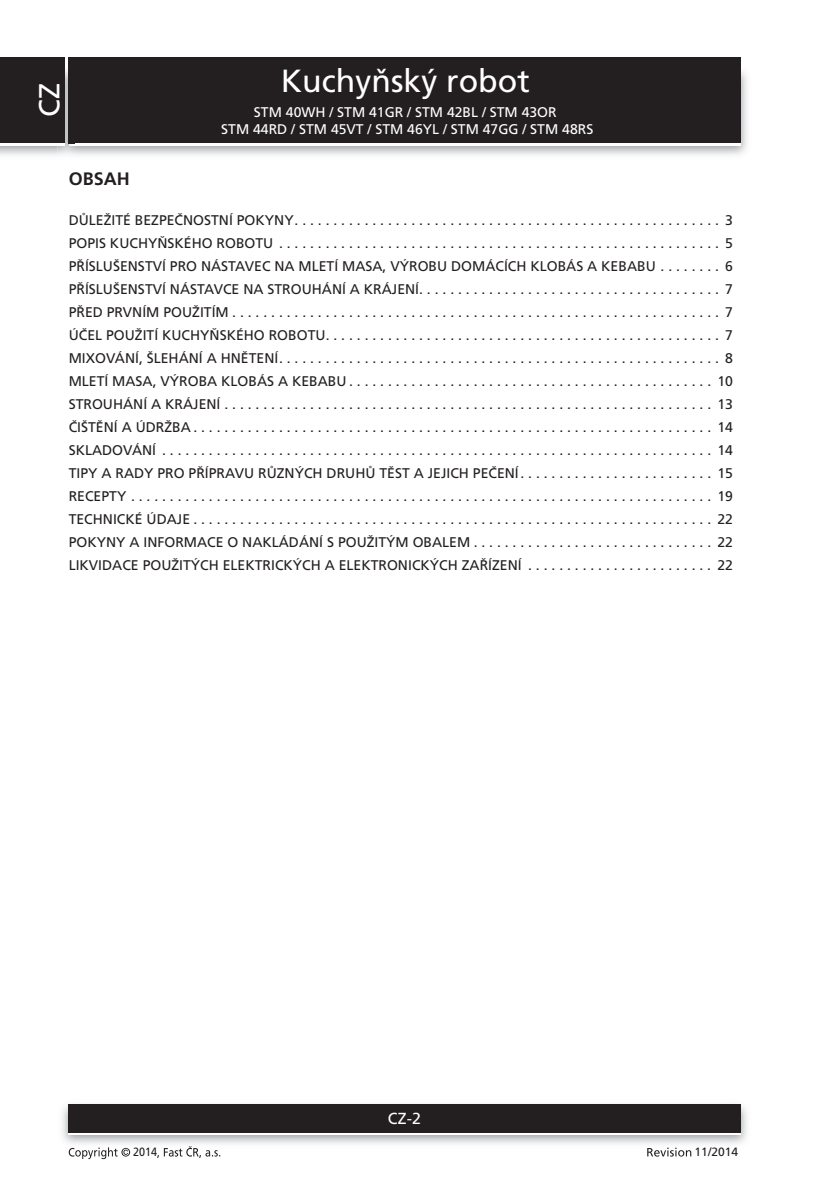
<style>
.page{position:relative;width:839px;height:1191px;background:#fff}
.page>*{position:absolute;margin:0;border:0;box-sizing:border-box;transform-origin:0 0}
.t1{font:32px "Frutiger CE";color:#fff}
.t2{font:29px "Frutiger CE";color:#fff}
.t3{font:700 18px "Frutiger CE";color:#231f20}
.t4{font:16px "Frutiger CE";color:#fff}
.t5{font:14px/23px "Frutiger CE";color:#231f20;text-align:justify}
.t6{font:14px/16.8px "Frutiger CE";color:#fff;text-align:center}
.t7{font:12px "Frutiger CE";color:#231f20}
.t8{font:12px "Frutiger CE";color:#231f20;scale:.9 1}
</style>
<div class="page">
<div style="left:69px;top:57px;width:672px;height:86px;background:#231f20"></div>
<img style="left:62px;top:1104px;width:685px;height:40px">
<div style="left:69px;top:1107px;width:672px;height:28px;background:linear-gradient(to right,#fff,#fff)"></div>
<div style="left:69px;top:1104px;width:672px;height:28px;background:#231f20"></div>
<img style="left:57px;top:63px;width:19px;height:94px">
<img style="left:69px;top:72px;width:7px;height:74px">
<div style="left:0;top:60px;width:65px;height:86px;background:#fff"></div>
<div style="left:0;top:57px;width:65px;height:86px;background:#231f20"></div>
<div style="left:69px;top:57px;width:6px;height:86px;background:#231f20"></div>
<svg style="left:69px;top:1147px;width:61px;height:12px"></svg>
<svg style="left:157px;top:1146px;width:63px;height:12px"></svg>
<svg style="left:647px;top:1147px;width:44px;height:9px"></svg>
<h2 class="t2" style="left:38px;top:117px;width:35px;rotate:-90deg">CZ</h2>
<h1 class="t1" style="left:281px;top:68px;width:250px">Kuchyňský robot</h1>
<p class="t6" style="left:221px;top:105px;width:373px">STM 40WH / STM 41GR / STM 42BL / STM 43OR<br>STM 44RD / STM 45VT / STM 46YL / STM 47GG / STM 48RS</p>
<p class="t3" style="left:69px;top:171px;width:63px">OBSAH</p>
<p class="t5" style="left:69px;top:209px;width:666px">DŮLEŽITÉ BEZPEČNOSTNÍ POKYNY . . . . . . . . . . . . . . . . . . . . . . . . . . . . . . . . . . . . . . . . . . . . . . . . . . . . . . . 3<br>POPIS KUCHYŇSKÉHO ROBOTU . . . . . . . . . . . . . . . . . . . . . . . . . . . . . . . . . . . . . . . . . . . . . . . . . . . . . . . . . 5<br>PŘÍSLUŠENSTVÍ PRO NÁSTAVEC NA MLETÍ MASA, VÝROBU DOMÁCÍCH KLOBÁS A KEBABU . . . . . . . . 6<br>PŘÍSLUŠENSTVÍ NÁSTAVCE NA STROUHÁNÍ A KRÁJENÍ. . . . . . . . . . . . . . . . . . . . . . . . . . . . . . . . . . . . . . . 7<br>PŘED PRVNÍM POUŽITÍM . . . . . . . . . . . . . . . . . . . . . . . . . . . . . . . . . . . . . . . . . . . . . . . . . . . . . . . . . . . . . . . 7<br>ÚČEL POUŽITÍ KUCHYŇSKÉHO ROBOTU . . . . . . . . . . . . . . . . . . . . . . . . . . . . . . . . . . . . . . . . . . . . . . . . . . . 7<br>MIXOVÁNÍ, ŠLEHÁNÍ A HNĚTENÍ . . . . . . . . . . . . . . . . . . . . . . . . . . . . . . . . . . . . . . . . . . . . . . . . . . . . . . . . . 8<br>MLETÍ MASA, VÝROBA KLOBÁS A KEBABU . . . . . . . . . . . . . . . . . . . . . . . . . . . . . . . . . . . . . . . . . . . . . . . 10<br>STROUHÁNÍ A KRÁJENÍ . . . . . . . . . . . . . . . . . . . . . . . . . . . . . . . . . . . . . . . . . . . . . . . . . . . . . . . . . . . . . . . 13<br>ČIŠTĚNÍ A ÚDRŽBA . . . . . . . . . . . . . . . . . . . . . . . . . . . . . . . . . . . . . . . . . . . . . . . . . . . . . . . . . . . . . . . . . . . 14<br>SKLADOVÁNÍ . . . . . . . . . . . . . . . . . . . . . . . . . . . . . . . . . . . . . . . . . . . . . . . . . . . . . . . . . . . . . . . . . . . . . . . 14<br>TIPY A RADY PRO PŘÍPRAVU RŮZNÝCH DRUHŮ TĚST A JEJICH PEČENÍ . . . . . . . . . . . . . . . . . . . . . . . . . 15<br>RECEPTY . . . . . . . . . . . . . . . . . . . . . . . . . . . . . . . . . . . . . . . . . . . . . . . . . . . . . . . . . . . . . . . . . . . . . . . . . . . 19<br>TECHNICKÉ ÚDAJE . . . . . . . . . . . . . . . . . . . . . . . . . . . . . . . . . . . . . . . . . . . . . . . . . . . . . . . . . . . . . . . . . . . 22<br>POKYNY A INFORMACE O NAKLÁDÁNÍ S POUŽITÝM OBALEM . . . . . . . . . . . . . . . . . . . . . . . . . . . . . . . 22<br>LIKVIDACE POUŽITÝCH ELEKTRICKÝCH A ELEKTRONICKÝCH ZAŘÍZENÍ . . . . . . . . . . . . . . . . . . . . . . . . 22</p>
<p class="t4" style="left:388px;top:1112px;width:34px">CZ-2</p>
<p class="t8" style="left:133px;top:1147px;width:28px">2014</p>
<p class="t7" style="left:694px;top:1147px;width:45px">11/2014</p>
</div>
